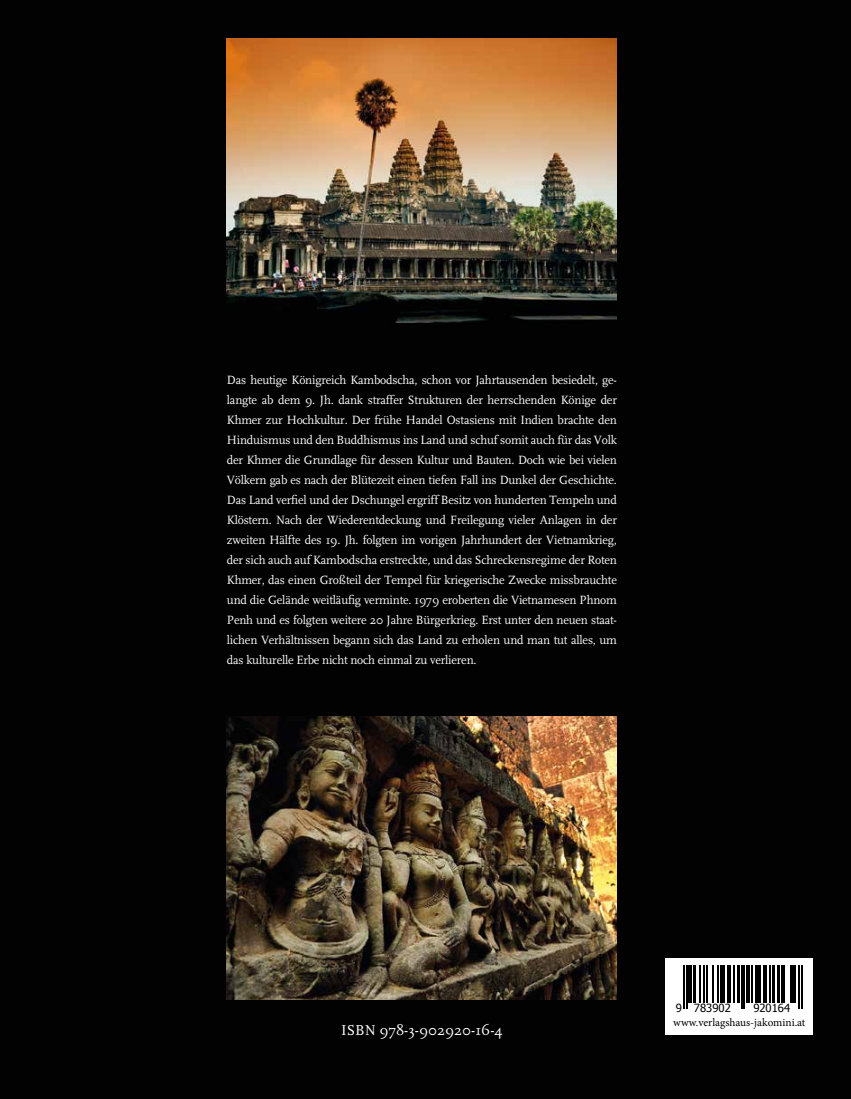
<style>
.page{position:relative;width:851px;height:1099px;background:#fff}
.page>*{position:absolute;margin:0;border:0;box-sizing:border-box;transform-origin:0 0}
.t1{font:15px "FF Scala";color:#fff}
.t2{font:12.5px/20px "FF Scala";letter-spacing:-.015em;color:#fff;text-align:justify}
.t3{font:11.25px "Minion Pro";color:#000}
.t4{font:11.25px "Tahoma";color:#000}
</style>
<div class="page">
<div style="left:0;top:0;width:850px;height:1098px;background:#020203"></div>
<img style="left:227px;top:39px;width:390px;height:283px">
<img style="left:227px;top:716px;width:390px;height:283px">
<div style="left:665px;top:957px;width:147px;height:77px;background:#fff"></div>
<hr style="left:683px;top:964px;width:1px;height:44px;background:#000">
<hr style="left:686px;top:964px;width:1px;height:44px;background:#000">
<hr style="left:688px;top:964px;width:4px;height:38px;background:#000">
<hr style="left:693px;top:964px;width:3px;height:38px;background:#000">
<hr style="left:699px;top:964px;width:2px;height:38px;background:#000">
<hr style="left:703px;top:964px;width:1px;height:38px;background:#000">
<hr style="left:706px;top:964px;width:1px;height:38px;background:#000">
<hr style="left:712px;top:964px;width:1px;height:38px;background:#000">
<hr style="left:717px;top:964px;width:1px;height:38px;background:#000">
<hr style="left:719px;top:964px;width:3px;height:38px;background:#000">
<hr style="left:723px;top:964px;width:1px;height:38px;background:#000">
<hr style="left:727px;top:964px;width:4px;height:38px;background:#000">
<hr style="left:733px;top:964px;width:1px;height:38px;background:#000">
<hr style="left:737px;top:964px;width:2px;height:38px;background:#000">
<hr style="left:741px;top:964px;width:1px;height:44px;background:#000">
<hr style="left:743px;top:964px;width:1px;height:44px;background:#000">
<hr style="left:746px;top:964px;width:3px;height:38px;background:#000">
<hr style="left:751px;top:964px;width:1px;height:38px;background:#000">
<hr style="left:754px;top:964px;width:3px;height:38px;background:#000">
<hr style="left:758px;top:964px;width:3px;height:38px;background:#000">
<hr style="left:763px;top:964px;width:4px;height:38px;background:#000">
<hr style="left:769px;top:964px;width:2px;height:38px;background:#000">
<hr style="left:772px;top:964px;width:2px;height:38px;background:#000">
<hr style="left:777px;top:964px;width:2px;height:38px;background:#000">
<hr style="left:781px;top:964px;width:1px;height:38px;background:#000">
<hr style="left:783px;top:964px;width:1px;height:38px;background:#000">
<hr style="left:789px;top:964px;width:2px;height:38px;background:#000">
<hr style="left:792px;top:964px;width:4px;height:38px;background:#000">
<hr style="left:798px;top:964px;width:1px;height:44px;background:#000">
<hr style="left:801px;top:964px;width:1px;height:44px;background:#000">
<p class="t2" style="left:227px;top:370px;width:391px">Das heutige Königreich Kambodscha, schon vor Jahrtausenden besiedelt, ge&shy;langte ab dem 9. Jh. dank straffer Strukturen der herrschenden Könige der Khmer zur Hochkultur. Der frühe Handel Ostasiens mit Indien brachte den Hinduismus und den Buddhismus ins Land und schuf somit auch für das Volk der Khmer die Grundlage für dessen Kultur und Bauten. Doch wie bei vielen Völkern gab es nach der Blütezeit einen tiefen Fall ins Dunkel der Geschichte.<br>Das Land verfiel und der Dschungel ergriff Besitz von hunderten Tempeln und Klöstern. Nach der Wiederentdeckung und Freilegung vieler Anlagen in der zweiten Hälfte des 19. Jh. folgten im vorigen Jahrhundert der Vietnamkrieg, der sich auch auf Kambodscha erstreckte, und das Schreckensregime der Roten Khmer, das einen Großteil der Tempel für kriegerische Zwecke missbrauchte und die Gelände weitläufig verminte. 1979 eroberten die Vietnamesen Phnom Penh und es folgten weitere 20 Jahre Bürgerkrieg. Erst unter den neuen staat&shy;lichen Verhältnissen begann sich das Land zu erholen und man tut alles, um das kulturelle Erbe nicht noch einmal zu verlieren.</p>
<p class="t1" style="left:341px;top:1022px;width:163px">ISBN 978-3-902920-16-4</p>
<p class="t4" style="left:675px;top:1000px;width:56px">9 783902</p>
<p class="t4" style="left:753px;top:1000px;width:38px">920164</p>
<p class="t3" style="left:673px;top:1015px;width:134px">www.verlagshaus-jakomini.at</p>
</div>
